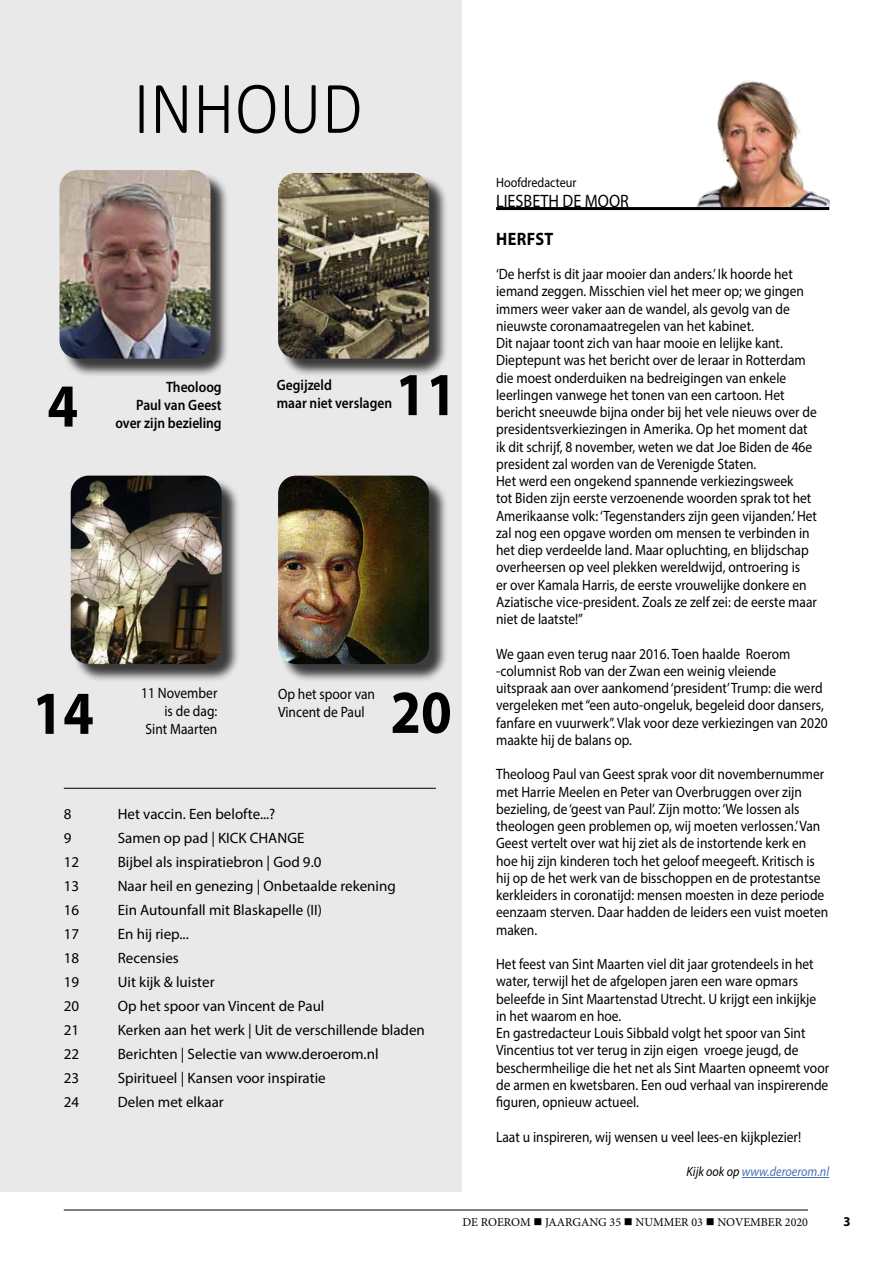
<style>
.page{position:relative;width:893px;height:1263px;background:#fff}
.page>*{position:absolute;margin:0;border:0;box-sizing:border-box;transform-origin:0 0}
.t1{font:300 75px "Calibri";color:#000;scale:.9 1}
.t2{font:700 61.5px "Myriad Pro";color:#000;scale:.9 1}
.t3{font:18px "Myriad Pro";color:#000;scale:.9 1}
.t4{font:700 18px "Myriad Pro";letter-spacing:.02em;color:#000;scale:.9 1}
.t5{font:15px/17.2px "Myriad Pro";color:#000;scale:.9 1}
.t6{font:15px "Myriad Pro";color:#000}
.t7{font:600 15px/18px "Myriad Pro";color:#000;text-align:right;scale:.9 1}
.t8{font:italic 13.5px "Myriad Pro";color:#4770b6;scale:.9 1}
.t9{font:13.5px "Myriad Pro";color:#000;scale:.9 1}
.t10{font:700 13.5px "Myriad Pro";color:#000;scale:.95 1}
.t11{font:12px "Minion Pro";color:#000}
.s1{color:#000}
</style>
<div class="page">
<hr style="left:64px;top:1210px;width:744px;height:1px;background:#000">
<div style="left:0;top:0;width:461px;height:1191px;background:#e9e9e9"></div>
<img style="left:696px;top:80px;width:133px;height:127px">
<hr style="left:496px;top:207px;width:333px;height:3px;background:#000">
<hr style="left:742px;top:1177px;width:87px;height:1px;background:#4770b6">
<div style="left:62px;top:172px;width:167px;height:206px;background:#000;opacity:.75"></div>
<img style="left:60px;top:170px;width:150px;height:189px">
<div style="left:73px;top:478px;width:167px;height:205px;background:#000;opacity:.75"></div>
<img style="left:71px;top:476px;width:151px;height:188px">
<div style="left:280px;top:478px;width:168px;height:205px;background:#000;opacity:.75"></div>
<img style="left:278px;top:476px;width:151px;height:188px">
<div style="left:280px;top:175px;width:168px;height:202px;background:#000;opacity:.75"></div>
<img style="left:278px;top:173px;width:151px;height:186px">
<hr style="left:64px;top:788px;width:372px;height:1px;background:#000">
<h1 class="t1" style="left:133px;top:61px;width:256px">INHOUD</h1>
<h2 class="t2" style="left:47px;top:366px;width:36px">4</h2>
<p class="t7" style="left:136px;top:377px;width:97px">Theoloog<br>Paul van Geest</p>
<p class="t7" style="left:115px;top:413px;width:119px">over zijn bezieling</p>
<p class="t7" style="left:277px;top:376px;width:130px;text-align:left">Gegijzeld<br>maar niet verslagen</p>
<h2 class="t2" style="left:395px;top:354px;width:70px">11</h2>
<p class="t5" style="left:141px;top:683px;width:86px;line-height:18px;text-align:right">11 November is de dag:<br>Sint Maarten</p>
<h2 class="t2" style="left:32px;top:673px;width:70px">14</h2>
<p class="t5" style="left:278px;top:685px;width:109px;line-height:18px">Op het spoor van<br>Vincent de Paul</p>
<h2 class="t2" style="left:390px;top:672px;width:70px">20</h2>
<p class="t6" style="left:64px;top:805px;width:9px">8</p>
<p class="t6" style="left:118px;top:805px;width:159px">Het vaccin. Een belofte...?</p>
<p class="t6" style="left:64px;top:829px;width:9px">9</p>
<p class="t6" style="left:118px;top:829px;width:188px">Samen op pad | KICK CHANGE</p>
<p class="t6" style="left:64px;top:853px;width:17px">12</p>
<p class="t6" style="left:118px;top:853px;width:205px">Bijbel als inspiratiebron | God 9.0</p>
<p class="t6" style="left:64px;top:877px;width:17px">13</p>
<p class="t6" style="left:118px;top:877px;width:280px">Naar heil en genezing | Onbetaalde rekening</p>
<p class="t6" style="left:64px;top:901px;width:17px">16</p>
<p class="t6" style="left:118px;top:901px;width:206px">Ein Autounfall mit Blaskapelle (II)</p>
<p class="t6" style="left:64px;top:925px;width:17px">17</p>
<p class="t6" style="left:118px;top:925px;width:73px">En hij riep...</p>
<p class="t6" style="left:64px;top:949px;width:17px">18</p>
<p class="t6" style="left:118px;top:949px;width:63px">Recensies</p>
<p class="t6" style="left:64px;top:973px;width:17px">19</p>
<p class="t6" style="left:118px;top:973px;width:98px">Uit kijk &amp; luister</p>
<p class="t6" style="left:64px;top:997px;width:17px">20</p>
<p class="t6" style="left:118px;top:997px;width:208px">Op het spoor van Vincent de Paul</p>
<p class="t6" style="left:64px;top:1021px;width:17px">21</p>
<p class="t6" style="left:118px;top:1021px;width:309px">Kerken aan het werk | Uit de verschillende bladen</p>
<p class="t6" style="left:64px;top:1045px;width:17px">22</p>
<p class="t6" style="left:118px;top:1045px;width:262px">Berichten | Selectie van www.deroerom.nl</p>
<p class="t6" style="left:64px;top:1069px;width:17px">23</p>
<p class="t6" style="left:118px;top:1069px;width:209px">Spiritueel | Kansen voor inspiratie</p>
<p class="t6" style="left:64px;top:1093px;width:17px">24</p>
<p class="t6" style="left:118px;top:1093px;width:108px">Delen met elkaar</p>
<p class="t9" style="left:496px;top:175px;width:91px">Hoofdredacteur</p>
<p class="t3" style="left:496px;top:190px;width:149px">LIESBETH DE MOOR</p>
<p class="t4" style="left:496px;top:227px;width:65px">HERFST</p>
<p class="t5" style="left:496px;top:265px;width:358px">‘De herfst is dit jaar mooier dan anders.’ Ik hoorde het iemand zeggen. Misschien viel het meer op; we gingen immers weer vaker aan de wandel, als gevolg van de nieuwste coronamaatregelen van het kabinet.<br>Dit najaar toont zich van haar mooie en lelijke kant.<br>Dieptepunt was het bericht over de leraar in Rotterdam die moest onderduiken na bedreigingen van enkele leerlingen vanwege het tonen van een cartoon. Het bericht sneeuwde bijna onder bij het vele nieuws over de presidentsverkiezingen in Amerika. Op het moment dat ik dit schrijf, 8 november, weten we dat Joe Biden de 46e president zal worden van de Verenigde Staten.<br>Het werd een ongekend spannende verkiezingsweek<br>tot Biden zijn eerste verzoenende woorden sprak tot het Amerikaanse volk: ‘Tegenstanders zijn geen vijanden.’ Het zal nog een opgave worden om mensen te verbinden in het diep verdeelde land. Maar opluchting, en blijdschap overheersen op veel plekken wereldwijd, ontroering is<br>er over Kamala Harris, de eerste vrouwelijke donkere en Aziatische vice-president. Zoals ze zelf zei: de eerste maar niet de laatste!”</p>
<p class="t5" style="left:496px;top:645px;width:370px">We gaan even terug naar 2016. Toen haalde Roerom -columnist Rob van der Zwan een weinig vleiende uitspraak aan over aankomend ‘president’ Trump: die werd vergeleken met “een auto-ongeluk, begeleid door dansers, fanfare en vuurwerk”. Vlak voor deze verkiezingen van 2020 maakte hij de balans op.</p>
<p class="t5" style="left:496px;top:765px;width:371px">Theoloog Paul van Geest sprak voor dit novembernummer met Harrie Meelen en Peter van Overbruggen over zijn bezieling, de ‘geest van Paul’. Zijn motto: ‘We lossen als theologen geen problemen op, wij moeten verlossen.’ Van Geest vertelt over wat hij ziet als de instortende kerk en hoe hij zijn kinderen toch het geloof meegeeft. Kritisch is hij op de het werk van de bisschoppen en de protestantse kerkleiders in coronatijd: mensen moesten in deze periode eenzaam sterven. Daar hadden de leiders een vuist moeten maken.</p>
<p class="t5" style="left:496px;top:955px;width:372px">Het feest van Sint Maarten viel dit jaar grotendeels in het water, terwijl het de afgelopen jaren een ware opmars beleefde in Sint Maartenstad Utrecht. U krijgt een inkijkje in het waarom en hoe.<br>En gastredacteur Louis Sibbald volgt het spoor van Sint Vincentius tot ver terug in zijn eigen vroege jeugd, de beschermheilige die het net als Sint Maarten opneemt voor de armen en kwetsbaren. Een oud verhaal van inspirerende figuren, opnieuw actueel.</p>
<p class="t5" style="left:496px;top:1128px;width:340px">Laat u inspireren, wij wensen u veel lees-en kijkplezier!</p>
<p class="t8" style="left:687px;top:1163px;width:160px"><span class="s1">Kijk ook op</span> www.deroerom.nl</p>
<p class="t11" style="left:463px;top:1214px;width:347px">DE ROEROM ■ JAARGANG 35 ■ NUMMER 03 ■ NOVEMBER 2020</p>
<p class="t10" style="left:843px;top:1212px;width:9px">3</p>
</div>
